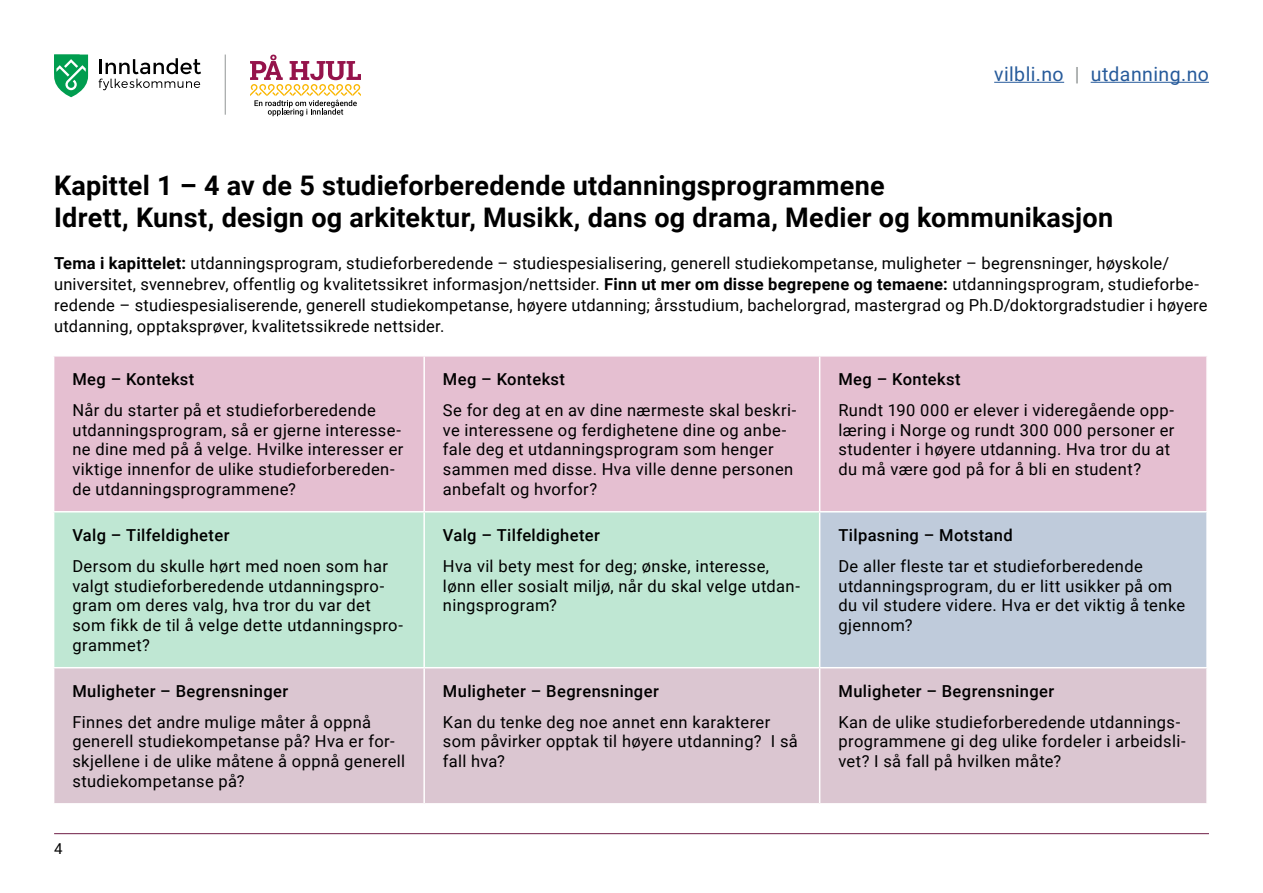
<style>
.page{position:relative;width:1263px;height:893px;background:#fff}
.page>*{position:absolute;margin:0;border:0;box-sizing:border-box;transform-origin:0 0}
.t1{font:700 27px/32.4px "Roboto";letter-spacing:.01em;color:#000}
.t2{font:19.5px "Roboto";letter-spacing:.02em;color:#275b9b}
.t3{font:16.5px/19.8px "Roboto";letter-spacing:.02em;color:#000}
.t4{font:500 16.5px "Roboto";letter-spacing:.025em;color:#000}
.t5{font:15px "Roboto";color:#000}
.s1{color:#919695}
.s2{font-weight:700}
</style>
<div class="page">
<svg style="left:250px;top:55px;width:111px;height:61px"></svg>
<svg style="left:54px;top:55px;width:147px;height:42px"></svg>
<hr style="left:225px;top:55px;width:1px;height:60px;background:#919595">
<hr style="left:994px;top:82px;width:70px;height:1px;background:#275b9b">
<hr style="left:1091px;top:82px;width:118px;height:1px;background:#275b9b">
<hr style="left:54px;top:833px;width:1155px;height:1px;background:#6f1d46">
<div style="left:54px;top:357px;width:1152px;height:154px;background:#e5bfd1"></div>
<div style="left:54px;top:512px;width:765px;height:155px;background:#bfe7d3"></div>
<div style="left:820px;top:512px;width:387px;height:156px;background:#bfcbdb"></div>
<div style="left:54px;top:668px;width:1152px;height:135px;background:#dbc6d1"></div>
<hr style="left:423px;top:357px;width:2px;height:154px;background:#fff">
<hr style="left:819px;top:357px;width:1px;height:154px;background:#fff">
<hr style="left:423px;top:512px;width:2px;height:155px;background:#fff">
<hr style="left:1206px;top:512px;width:2px;height:155px;background:#fff">
<hr style="left:423px;top:668px;width:2px;height:135px;background:#fff">
<hr style="left:820px;top:667px;width:388px;height:1px;background:#fff">
<hr style="left:819px;top:668px;width:1px;height:135px;background:#fff">
<p class="t2" style="left:994px;top:60px;width:216px">vilbli.no <span class="s1">|</span> utdanning.no</p>
<h1 class="t1" style="left:54px;top:168px;width:1060px">Kapittel 1 – 4 av de 5 studieforberedende utdanningsprogrammene<br>Idrett, Kunst, design og arkitektur, Musikk, dans og drama, Medier og kommunikasjon</h1>
<p class="t3" style="left:54px;top:252px;width:1155px;line-height:21px"><span class="s2">Tema i kapittelet:</span> utdanningsprogram, studieforberedende – studiespesialisering, generell studiekompetanse, muligheter – begrensninger, høyskole/ universitet, svennebrev, offentlig og kvalitetssikret informasjon/nettsider. <span class="s2">Finn ut mer om disse begrepene og temaene:</span> utdanningsprogram, studieforbe&shy;redende – studiespesialiserende, generell studiekompetanse, høyere utdanning; årsstudium, bachelorgrad, mastergrad og Ph.D/doktorgradstudier i høyere utdanning, opptaksprøver, kvalitetssikrede nettsider.</p>
<p class="t4" style="left:72px;top:367px;width:124px">Meg – Kontekst</p>
<p class="t3" style="left:72px;top:399px;width:333px">Når du starter på et studieforberedende utdanningsprogram, så er gjerne interesse&shy;ne dine med på å velge. Hvilke interesser er viktige innenfor de ulike studieforbereden&shy;de utdanningsprogrammene?</p>
<p class="t4" style="left:443px;top:367px;width:124px">Meg – Kontekst</p>
<p class="t3" style="left:443px;top:399px;width:355px">Se for deg at en av dine nærmeste skal beskri&shy;ve interessene og ferdighetene dine og anbe&shy;fale deg et utdanningsprogram som henger sammen med disse. Hva ville denne personen anbefalt og hvorfor?</p>
<p class="t4" style="left:838px;top:367px;width:124px">Meg – Kontekst</p>
<p class="t3" style="left:838px;top:399px;width:338px">Rundt 190 000 er elever i videregående opp&shy;læring i Norge og rundt 300 000 personer er studenter i høyere utdanning. Hva tror du at du må være god på for å bli en student?</p>
<p class="t4" style="left:72px;top:523px;width:159px">Valg – Tilfeldigheter</p>
<p class="t3" style="left:72px;top:555px;width:332px">Dersom du skulle hørt med noen som har valgt studieforberedende utdanningspro&shy;gram om deres valg, hva tror du var det som fikk de til å velge dette utdanningspro&shy;grammet?</p>
<p class="t4" style="left:72px;top:679px;width:217px">Muligheter – Begrensninger</p>
<p class="t3" style="left:72px;top:711px;width:334px">Finnes det andre mulige måter å oppnå generell studiekompetanse på? Hva er for&shy;skjellene i de ulike måtene å oppnå generell studiekompetanse på?</p>
<p class="t5" style="left:54px;top:839px;width:10px">4</p>
<p class="t4" style="left:443px;top:523px;width:159px">Valg – Tilfeldigheter</p>
<p class="t3" style="left:443px;top:555px;width:359px">Hva vil bety mest for deg; ønske, interesse, lønn eller sosialt miljø, når du skal velge utdan&shy;ningsprogram?</p>
<p class="t4" style="left:443px;top:679px;width:217px">Muligheter – Begrensninger</p>
<p class="t3" style="left:443px;top:711px;width:356px">Kan du tenke deg noe annet enn karakterer som påvirker opptak til høyere utdanning? I så fall hva?</p>
<p class="t4" style="left:838px;top:523px;width:176px">Tilpasning – Motstand</p>
<p class="t3" style="left:838px;top:555px;width:348px">De aller fleste tar et studieforberedende utdanningsprogram, du er litt usikker på om du vil studere videre. Hva er det viktig å tenke gjennom?</p>
<p class="t4" style="left:838px;top:679px;width:217px">Muligheter – Begrensninger</p>
<p class="t3" style="left:838px;top:711px;width:349px">Kan de ulike studieforberedende utdannings&shy;programmene gi deg ulike fordeler i arbeidsli&shy;vet? I så fall på hvilken måte?</p>
</div>
